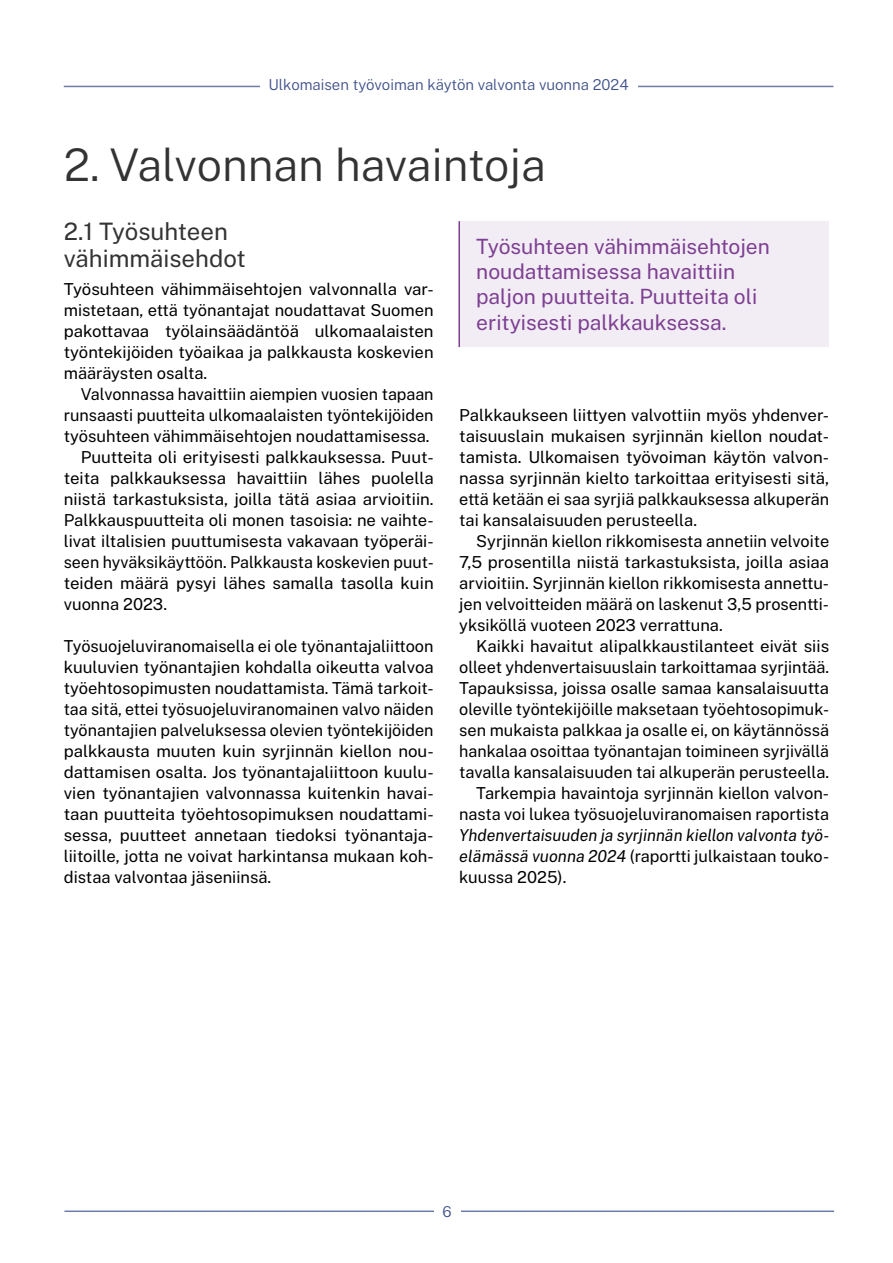
<style>
.page{position:relative;width:893px;height:1263px;background:#fff}
.page>*{position:absolute;margin:0;border:0;box-sizing:border-box;transform-origin:0 0}
.Otsikko{font:300 45px "Public Sans";color:#333}
.Väliotsikko{font:24px/27px "Public Sans";color:#333}
.t1{font:21px/25.2px "Public Sans";color:#7d3f92}
.Leipis{font:16.5px/21px "Public Sans";color:#000;text-align:justify}
.Alkuleipis_ylavali{font:16.5px/21px "Public Sans";color:#000}
.Alkuleipis{font:16.5px/21px "Public Sans";color:#000;text-align:justify}
.t2{font:300 15px "Public Sans";color:#3e508a}
.s1{font-style:italic}
</style>
<div class="page">
<hr style="left:64px;top:86px;width:769px;height:1px;background:#6e7ca7">
<div style="left:260px;top:68px;width:377px;height:34px;background:#fff"></div>
<hr style="left:64px;top:1210px;width:770px;height:2px;background:#6e7ca7">
<div style="left:434px;top:1194px;width:26px;height:35px;background:#fff"></div>
<div style="left:459px;top:221px;width:370px;height:126px;background:#f2ecf4"></div>
<hr style="left:458px;top:221px;width:2px;height:126px;background:#7d3f92">
<p class="t2" style="left:269px;top:75px;width:362px">Ulkomaisen työvoiman käytön valvonta vuonna 2024</p>
<h2 class="Otsikko" style="left:64px;top:134px;width:484px">2. Valvonnan havaintoja</h2>
<h3 class="Väliotsikko" style="left:64px;top:216px;width:183px">2.1 Työsuhteen vähimmäisehdot</h3>
<p class="Alkuleipis" style="left:64px;top:278px;width:371px">Työsuhteen vähimmäisehtojen valvonnalla var&shy;mistetaan, että työnantajat noudattavat Suomen pakottavaa työlainsäädäntöä ulkomaalaisten työntekijöiden työaikaa ja palkkausta koskevien määräysten osalta.</p>
<p class="Leipis" style="left:64px;top:383px;width:371px;text-indent:17px">Valvonnassa havaittiin aiempien vuosien tapaan runsaasti puutteita ulkomaalaisten työntekijöiden työsuhteen vähimmäisehtojen noudattamisessa.</p>
<p class="Leipis" style="left:64px;top:446px;width:371px;text-indent:17px">Puutteita oli erityisesti palkkauksessa. Puut&shy;teita palkkauksessa havaittiin lähes puolella niistä tarkastuksista, joilla tätä asiaa arvioitiin.<br>Palkkauspuutteita oli monen tasoisia: ne vaihte&shy;livat iltalisien puuttumisesta vakavaan työperäi&shy;seen hyväksikäyttöön. Palkkausta koskevien puut&shy;teiden määrä pysyi lähes samalla tasolla kuin vuonna 2023.</p>
<p class="Alkuleipis_ylavali" style="left:64px;top:635px;width:371px">Työsuojeluviranomaisella ei ole työnantajaliittoon kuuluvien työnantajien kohdalla oikeutta valvoa työehtosopimusten noudattamista. Tämä tarkoit&shy;taa sitä, ettei työsuojeluviranomainen valvo näiden työnantajien palveluksessa olevien työntekijöiden palkkausta muuten kuin syrjinnän kiellon nou&shy;dattamisen osalta. Jos työnantajaliittoon kuulu&shy;vien työnantajien valvonnassa kuitenkin havai&shy;taan puutteita työehtosopimuksen noudattami&shy;sessa, puutteet annetaan tiedoksi työnantaja&shy;liitoille, jotta ne voivat harkintansa mukaan koh&shy;distaa valvontaa jäseniinsä.</p>
<p class="t1" style="left:476px;top:233px;width:295px">Työsuhteen vähimmäisehtojen noudattamisessa havaittiin paljon puutteita. Puutteita oli erityisesti palkkauksessa.</p>
<p class="Alkuleipis_ylavali" style="left:459px;top:404px;width:371px;text-align:justify">Palkkaukseen liittyen valvottiin myös yhdenver&shy;taisuuslain mukaisen syrjinnän kiellon noudat&shy;tamista. Ulkomaisen työvoiman käytön valvon&shy;nassa syrjinnän kielto tarkoittaa erityisesti sitä, että ketään ei saa syrjiä palkkauksessa alkuperän tai kansalaisuuden perusteella.</p>
<p class="Leipis" style="left:459px;top:530px;width:371px;text-align:left;text-indent:17px">Syrjinnän kiellon rikkomisesta annetiin velvoite 7,5 prosentilla niistä tarkastuksista, joilla asiaa arvioitiin. Syrjinnän kiellon rikkomisesta annettu&shy;jen velvoitteiden määrä on laskenut 3,5 prosentti&shy;yksiköllä vuoteen 2023 verrattuna.</p>
<p class="Leipis" style="left:459px;top:635px;width:371px;text-indent:17px">Kaikki havaitut alipalkkaustilanteet eivät siis olleet yhdenvertaisuuslain tarkoittamaa syrjintää.<br>Tapauksissa, joissa osalle samaa kansalaisuutta oleville työntekijöille maksetaan työehtosopimuk&shy;sen mukaista palkkaa ja osalle ei, on käytännössä hankalaa osoittaa työnantajan toimineen syrjivällä tavalla kansalaisuuden tai alkuperän perusteella.</p>
<p class="Leipis" style="left:459px;top:782px;width:371px;text-indent:17px">Tarkempia havaintoja syrjinnän kiellon valvon&shy;nasta voi lukea työsuojeluviranomaisen raportista <span class="s1">Yhdenvertaisuuden ja syrjinnän kiellon valvonta työ&shy;elämässä vuonna 2024</span> (raportti julkaistaan touko&shy;kuussa 2025).</p>
<p class="t2" style="left:443px;top:1201px;width:11px">6</p>
</div>
